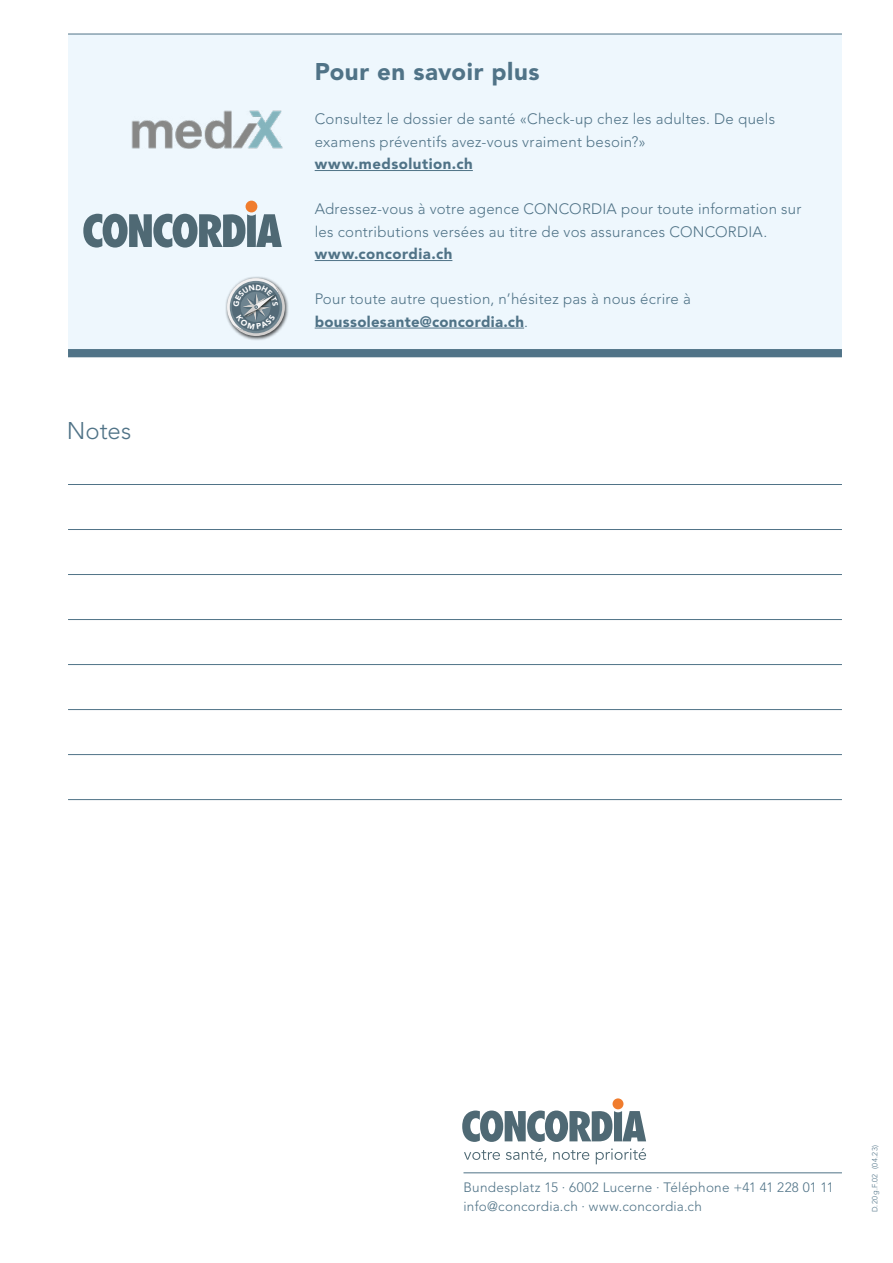
<style>
.page{position:relative;width:893px;height:1263px;background:#fff}
.page>*{position:absolute;margin:0;border:0;box-sizing:border-box;transform-origin:0 0}
.t1{font:900 24px "Avenir";letter-spacing:.025em;color:#507387}
.t2{font:300 24px "Avenir";color:#507387}
.t3{font:300 15px/22.5px "Avenir";letter-spacing:.015em;color:#507387}
.t4{font:900 15px "Avenir";letter-spacing:.03em;color:#507387}
.t5{font:300 13.5px "Avenir";letter-spacing:.02em;color:#507387}
.t6{font:300 7.5px "Avenir";letter-spacing:.065em;color:#507387}
.s1{font-weight:900}
</style>
<div class="page">
<div style="left:68px;top:34px;width:774px;height:319px;background:#eef7fd"></div>
<div style="left:68px;top:349px;width:774px;height:8px;background:#507387"></div>
<hr style="left:68px;top:34px;width:774px;height:1px;background:#507387">
<hr style="left:315px;top:170px;width:158px;height:1px;background:#507387">
<hr style="left:315px;top:260px;width:137px;height:1px;background:#507387">
<hr style="left:315px;top:328px;width:209px;height:1px;background:#507387">
<svg style="left:83px;top:214px;width:199px;height:34px"></svg>
<div style="left:246px;top:201px;width:11px;height:11px;background:#f07c2d;border-radius:50%"></div>
<svg style="left:462px;top:1110px;width:184px;height:32px"></svg>
<div style="left:613px;top:1098px;width:10px;height:11px;background:#f07c2d;border-radius:50%"></div>
<svg style="left:506px;top:1148px;width:40px;height:14px"></svg>
<svg style="left:553px;top:1150px;width:36px;height:10px"></svg>
<svg style="left:596px;top:1148px;width:50px;height:16px"></svg>
<svg style="left:464px;top:1150px;width:36px;height:10px"></svg>
<hr style="left:463px;top:1172px;width:379px;height:1px;background:#507387">
<hr style="left:68px;top:484px;width:774px;height:1px;background:#507387">
<hr style="left:68px;top:529px;width:774px;height:1px;background:#507387">
<hr style="left:68px;top:574px;width:774px;height:1px;background:#507387">
<hr style="left:68px;top:619px;width:774px;height:1px;background:#507387">
<hr style="left:68px;top:664px;width:774px;height:1px;background:#507387">
<hr style="left:68px;top:709px;width:774px;height:1px;background:#507387">
<hr style="left:68px;top:754px;width:774px;height:1px;background:#507387">
<hr style="left:68px;top:799px;width:774px;height:1px;background:#507387">
<img style="left:131px;top:110px;width:152px;height:38px">
<div style="left:225px;top:276px;width:65px;height:65px;background:#000;opacity:.75"></div>
<svg style="left:227px;top:278px;width:58px;height:58px"></svg>
<p class="t2" style="left:67px;top:417px;width:66px">Notes</p>
<p class="t1" style="left:315px;top:57px;width:227px">Pour en savoir plus</p>
<p class="t3" style="left:315px;top:108px;width:462px">Consultez le dossier de santé «Check-up chez les adultes. De quels examens préventifs avez-vous vraiment besoin?» <span class="s1">www.medsolution.ch</span></p>
<p class="t3" style="left:315px;top:198px;width:488px">Adressez-vous à votre agence CONCORDIA pour toute information sur les contributions versées au titre de vos assurances CONCORDIA.</p>
<p class="t4" style="left:315px;top:245px;width:139px">www.concordia.ch</p>
<p class="t3" style="left:315px;top:288px;width:378px">Pour toute autre question, n’hésitez pas à nous écrire à <span class="s1">boussolesante@concordia.ch</span>.</p>
<p class="t5" style="left:463px;top:1179px;width:372px">Bundesplatz 15 · 6002 Lucerne · Téléphone +41 41 228 01 11</p>
<p class="t5" style="left:463px;top:1199px;width:240px">info@concordia.ch · www.concordia.ch</p>
<p class="t6" style="left:870px;top:1212px;width:69px;rotate:-90deg">D.20g.F.02 (04.23)</p>
</div>
